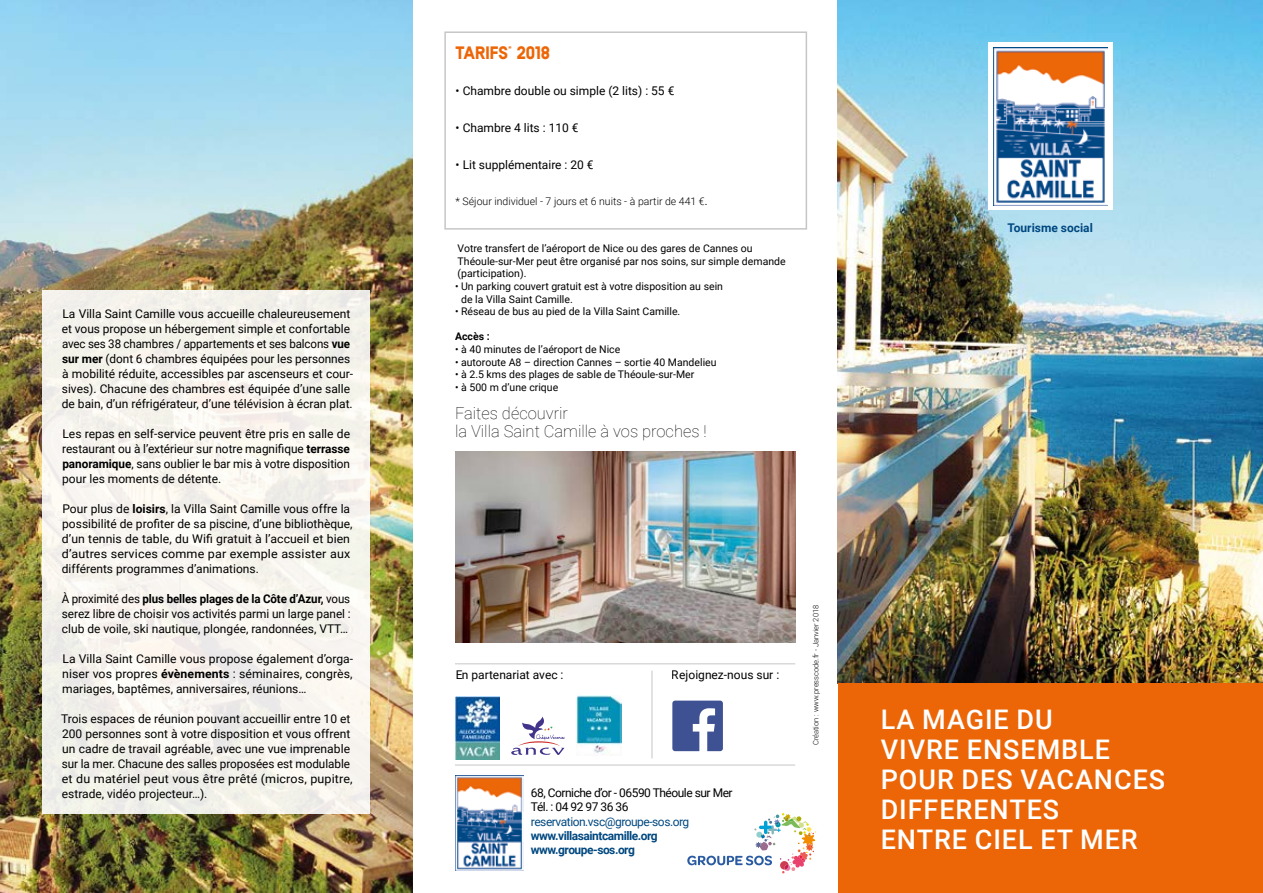
<style>
.page{position:relative;width:1263px;height:893px;background:#fff}
.page>*{position:absolute;margin:0;border:0;box-sizing:border-box;transform-origin:0 0}
.t1{font:500 27px/30px "Roboto";letter-spacing:.035em;color:#fff}
.t2{font:18px "Parade LIFT One";color:#ec6608}
.t3{font:100 16.5px/18px "Roboto";color:#000}
.t4{font:12px/15px "Roboto";color:#000}
.t5{font:12px/15px "Roboto";color:#000;text-align:justify;scale:.96 1}
.t6{font:12px/14.4px "Roboto";letter-spacing:-.04em;color:#000}
.t7{font:700 12px/14.4px "Roboto";letter-spacing:-.04em;color:#004880}
.t8{font:12px "Roboto";letter-spacing:-.04em;color:#004880}
.t9{font:700 12px "Roboto";color:#004880}
.t10{font:10.5px/12.6px "Roboto";color:#000}
.t11{font:300 10.5px "Roboto";color:#000}
.t12{font:700 10.5px "Roboto";color:#000}
.t13{font:300 7.5px "Roboto";color:#000}
.s1{font-weight:700}
.s2{font-weight:400}
</style>
<div class="page">
<div style="left:444px;top:31px;width:363px;height:199px;border:2px solid #c6c6c6"></div>
<img style="left:0;top:0;width:412px;height:893px">
<img style="left:838px;top:0;width:425px;height:684px">
<div style="left:988px;top:43px;width:125px;height:167px;background:#fff"></div>
<div style="left:838px;top:684px;width:425px;height:209px;background:#ec6608"></div>
<img style="left:687px;top:813px;width:129px;height:60px">
<hr style="left:455px;top:663px;width:340px;height:1px;background:#c6c6c6">
<hr style="left:455px;top:765px;width:340px;height:1px;background:#c6c6c6">
<hr style="left:652px;top:671px;width:1px;height:87px;background:#c6c6c6">
<svg style="left:672px;top:701px;width:51px;height:50px"></svg>
<div style="left:43px;top:290px;width:327px;height:523px;background:#f6f4ed"></div>
<img style="left:577px;top:696px;width:44px;height:59px">
<img style="left:455px;top:697px;width:45px;height:62px">
<svg style="left:511px;top:717px;width:54px;height:38px"></svg>
<img style="left:455px;top:776px;width:68px;height:95px">
<img style="left:993px;top:48px;width:114px;height:157px">
<img style="left:456px;top:452px;width:340px;height:191px">
<p class="t4" style="left:62px;top:306px;width:293px">La Villa Saint Camille vous accueille chaleureusement et vous propose un hébergement simple et confortable avec ses 38 chambres / appartements et ses balcons <span class="s1">vue sur mer</span> (dont 6 chambres équipées pour les personnes à mobilité réduite, accessibles par ascenseurs et cour&shy;sives). Chacune des chambres est équipée d’une salle de bain, d’un réfrigérateur, d’une télévision à écran plat.</p>
<p class="t4" style="left:62px;top:426px;width:289px;text-align:justify">Les repas en self-service peuvent être pris en salle de restaurant ou à l’extérieur sur notre magnifique <span class="s1">terrasse panoramique</span>, sans oublier le bar mis à votre disposition pour les moments de détente.</p>
<p class="t4" style="left:62px;top:501px;width:292px">Pour plus de <span class="s1">loisirs</span>, la Villa Saint Camille vous offre la possibilité de profiter de sa piscine, d’une bibliothèque, d’un tennis de table, du Wifi gratuit à l’accueil et bien d’autres services comme par exemple assister aux différents programmes d’animations.</p>
<p class="t5" style="left:62px;top:591px;width:302px">À proximité des <span class="s1">plus belles plages de la Côte d’Azur,</span> vous serez libre de choisir vos activités parmi un large panel : club de voile, ski nautique, plongée, randonnées, VTT…</p>
<p class="t4" style="left:62px;top:651px;width:292px;text-align:justify">La Villa Saint Camille vous propose également d’orga&shy;niser vos propres <span class="s1">évènements</span> : séminaires, congrès, mariages, baptêmes, anniversaires, réunions…</p>
<p class="t4" style="left:61px;top:711px;width:293px">Trois espaces de réunion pouvant accueillir entre 10 et 200 personnes sont à votre disposition et vous offrent un cadre de travail agréable, avec une vue imprenable sur la mer. Chacune des salles proposées est modulable et du matériel peut vous être prêté (micros, pupitre, estrade, vidéo projecteur…).</p>
<h2 class="t2" style="left:456px;top:43px;width:96px">TARIFS<sup>*</sup> 2018</h2>
<p class="t4" style="left:456px;top:83px;width:220px">• Chambre double ou simple (2 lits) : 55 €</p>
<p class="t4" style="left:456px;top:120px;width:124px">• Chambre 4 lits : 110 €</p>
<p class="t4" style="left:456px;top:157px;width:140px">• Lit supplémentaire : 20 €</p>
<p class="t11" style="left:456px;top:194px;width:253px">* Séjour individuel - 7 jours et 6 nuits - à partir de 441 €<span class="s2">.</span></p>
<p class="t10" style="left:458px;top:242px;width:330px">Votre transfert de l’aéroport de Nice ou des gares de Cannes ou<br>Théoule-sur-Mer peut être organisé par nos soins, sur simple demande (participation).</p>
<p class="t10" style="left:461px;top:279px;width:263px;text-indent:-6px">• Un parking couvert gratuit est à votre disposition au sein de la Villa Saint Camille.</p>
<p class="t10" style="left:455px;top:305px;width:227px">• Réseau de bus au pied de la Villa Saint Camille.</p>
<p class="t12" style="left:455px;top:329px;width:36px">Accès :</p>
<p class="t10" style="left:455px;top:342px;width:167px">• à 40 minutes de l’aéroport de Nice</p>
<p class="t10" style="left:455px;top:355px;width:263px">• autoroute A8 – direction Cannes – sortie 40 Mandelieu</p>
<p class="t10" style="left:455px;top:368px;width:241px">• à 2.5 kms des plages de sable de Théoule-sur-Mer</p>
<p class="t10" style="left:455px;top:380px;width:105px">• à 500 m d’une crique</p>
<h3 class="t3" style="left:455px;top:404px;width:253px">Faites découvrir<br>la Villa Saint Camille à vos proches !</h3>
<p class="t9" style="left:1007px;top:219px;width:87px">Tourisme social</p>
<p class="t4" style="left:455px;top:667px;width:110px">En partenariat avec :</p>
<p class="t4" style="left:672px;top:667px;width:109px">Rejoignez-nous sur :</p>
<p class="t6" style="left:531px;top:785px;width:203px">68, Corniche d’or - 06590 Théoule sur Mer<br>Tél. : 04 92 97 36 36</p>
<p class="t8" style="left:531px;top:813px;width:160px">reservation.vsc@groupe-sos.org</p>
<p class="t7" style="left:531px;top:828px;width:128px">www.villasaintcamille.org www.groupe-sos.org</p>
<p class="t13" style="left:810px;top:745px;width:142px;rotate:-90deg">Création : www.presscode.fr - Janvier 2018</p>
<h1 class="t1" style="left:881px;top:703px;width:286px">LA MAGIE DU<br>VIVRE ENSEMBLE<br>POUR DES VACANCES<br>DIFFERENTES<br>ENTRE CIEL ET MER</h1>
</div>
